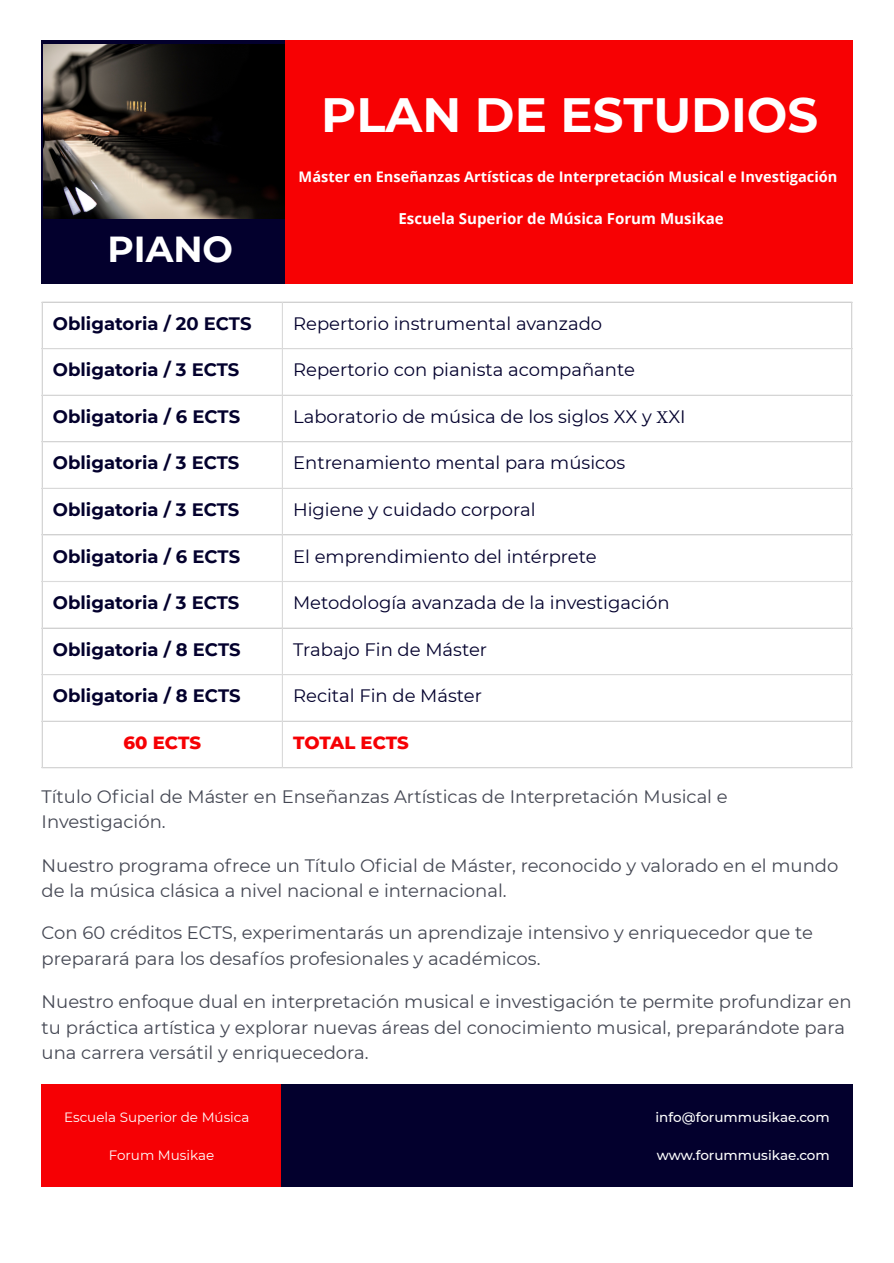
<style>
.page{position:relative;width:894px;height:1263px;background:#fff}
.page>*{position:absolute;margin:0;border:0;box-sizing:border-box;transform-origin:0 0}
.t1{font:700 48.15px "Montserrat";color:#fff}
.t2{font:700 36.15px "Montserrat";color:#fff}
.t3{font:18px/24.8px "Montserrat";color:#454854}
.t4{font:18px "Montserrat";color:#03002d}
.t5{font:700 18px "Montserrat";color:#03002d}
.t6{font:800 18px "Montserrat";color:#f60004}
.t7{font:700 15.15px "Open Sans";color:#fff}
.t8{font:700 14.55px "Open Sans";color:#fff}
.t9{font:500 13.5px "Montserrat";color:#fff}
.t10{font:13.5px "Montserrat";color:#fff}
.s1{font-family:"Minion Pro"}
</style>
<div class="page">
<div style="left:42px;top:40px;width:810px;height:244px;background:#f70103"></div>
<div style="left:42px;top:40px;width:242px;height:243px;background:#03002d"></div>
<img style="left:43px;top:44px;width:241px;height:175px">
<hr style="left:42px;top:303px;width:1px;height:464px;background:#dbdbdb">
<hr style="left:282px;top:303px;width:1px;height:464px;background:#dbdbdb">
<hr style="left:851px;top:303px;width:1px;height:464px;background:#dbdbdb">
<hr style="left:42px;top:302px;width:810px;height:1px;background:#dbdbdb">
<hr style="left:42px;top:348px;width:810px;height:1px;background:#dbdbdb">
<hr style="left:42px;top:395px;width:810px;height:1px;background:#dbdbdb">
<hr style="left:42px;top:441px;width:810px;height:1px;background:#dbdbdb">
<hr style="left:42px;top:488px;width:810px;height:1px;background:#dbdbdb">
<hr style="left:42px;top:534px;width:810px;height:1px;background:#dbdbdb">
<hr style="left:42px;top:581px;width:810px;height:1px;background:#dbdbdb">
<hr style="left:42px;top:627px;width:810px;height:2px;background:#dbdbdb">
<hr style="left:42px;top:674px;width:810px;height:1px;background:#dbdbdb">
<hr style="left:42px;top:721px;width:810px;height:1px;background:#dbdbdb">
<hr style="left:42px;top:767px;width:810px;height:1px;background:#dbdbdb">
<div style="left:42px;top:1084px;width:240px;height:102px;background:#f60004"></div>
<div style="left:281px;top:1084px;width:571px;height:102px;background:#03002d"></div>
<p class="t1" style="left:321px;top:86px;width:498px">PLAN DE ESTUDIOS</p>
<p class="t2" style="left:107px;top:227px;width:127px">PIANO</p>
<p class="t8" style="left:298px;top:166px;width:540px">Máster en Enseñanzas Artísticas de Interpretación Musical e Investigación</p>
<p class="t7" style="left:398px;top:207px;width:327px">Escuela Superior de Música Forum Musikae</p>
<p class="t5" style="left:53px;top:312px;width:200px">Obligatoria / 20 ECTS</p>
<p class="t4" style="left:293px;top:312px;width:310px">Repertorio instrumental avanzado</p>
<p class="t5" style="left:53px;top:359px;width:188px">Obligatoria / 3 ECTS</p>
<p class="t4" style="left:293px;top:359px;width:343px">Repertorio con pianista acompañante</p>
<p class="t5" style="left:53px;top:405px;width:189px">Obligatoria / 6 ECTS</p>
<p class="t4" style="left:293px;top:405px;width:394px">Laboratorio de música de los siglos XX y <span class="s1">X</span>XI</p>
<p class="t5" style="left:53px;top:452px;width:188px">Obligatoria / 3 ECTS</p>
<p class="t4" style="left:293px;top:452px;width:333px">Entrenamiento mental para músicos</p>
<p class="t5" style="left:53px;top:498px;width:188px">Obligatoria / 3 ECTS</p>
<p class="t4" style="left:293px;top:498px;width:244px">Higiene y cuidado corporal</p>
<p class="t5" style="left:53px;top:545px;width:189px">Obligatoria / 6 ECTS</p>
<p class="t4" style="left:293px;top:545px;width:305px">El emprendimiento del intérprete</p>
<p class="t5" style="left:53px;top:592px;width:188px">Obligatoria / 3 ECTS</p>
<p class="t4" style="left:293px;top:592px;width:378px">Metodología avanzada de la investigación</p>
<p class="t5" style="left:53px;top:638px;width:189px">Obligatoria / 8 ECTS</p>
<p class="t4" style="left:293px;top:638px;width:195px">Trabajo Fin de Máster</p>
<p class="t5" style="left:53px;top:685px;width:189px">Obligatoria / 8 ECTS</p>
<p class="t4" style="left:293px;top:685px;width:190px">Recital Fin de Máster</p>
<p class="t6" style="left:123px;top:731px;width:79px">60 ECTS</p>
<p class="t6" style="left:293px;top:731px;width:117px">TOTAL ECTS</p>
<p class="t3" style="left:42px;top:784px;width:687px">Título Oficial de Máster en Enseñanzas Artísticas de Interpretación Musical e<br>Investigación.</p>
<p class="t3" style="left:42px;top:853px;width:798px">Nuestro programa ofrece un Título Oficial de Máster, reconocido y valorado en el mundo de la música clásica a nivel nacional e internacional.</p>
<p class="t3" style="left:42px;top:920px;width:772px;line-height:25.8px">Con 60 créditos ECTS, experimentarás un aprendizaje intensivo y enriquecedor que te preparará para los desafíos profesionales y académicos.</p>
<p class="t3" style="left:42px;top:989px;width:811px;line-height:25.3px">Nuestro enfoque dual en interpretación musical e investigación te permite profundizar en tu práctica artística y explorar nuevas áreas del conocimiento musical, preparándote para una carrera versátil y enriquecedora.</p>
<p class="t10" style="left:64px;top:1109px;width:187px">Escuela Superior de Música</p>
<p class="t10" style="left:109px;top:1147px;width:107px">Forum Musikae</p>
<p class="t9" style="left:655px;top:1109px;width:176px">info@forummusikae.com</p>
<p class="t9" style="left:656px;top:1147px;width:174px">www.forummusikae.com</p>
</div>
